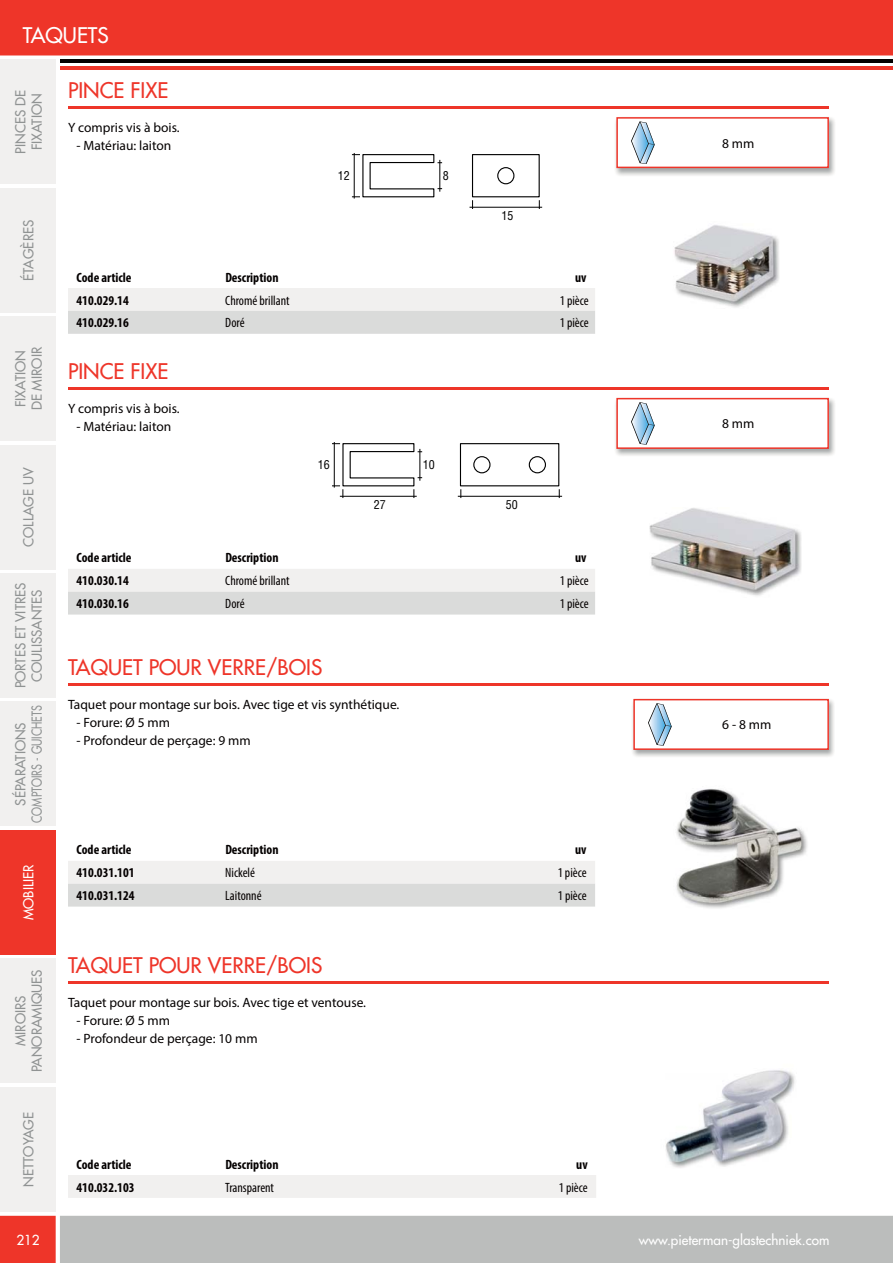
<style>
.page{position:relative;width:893px;height:1263px;background:#fff}
.page>*{position:absolute;margin:0;border:0;box-sizing:border-box;transform-origin:0 0}
.t1{font:500 21px "Futura Std";color:#ee3529}
.t2{font:500 21px "Futura Std";color:#fff}
.t3{font:13.5px "Myriad Pro";color:#040000}
.t4{font:700 condensed 13.5px "Myriad Pro";color:#040000}
.t5{font:500 13.5px/16.2px "Futura Std";color:#909393;text-align:center}
.t6{font:condensed 13.5px "Myriad Pro";color:#040000}
.t7{font:500 13.5px "Futura Std";color:#fff}
.t8{font:condensed 12px "Helvetica LT Std";color:#000}
</style>
<div class="page">
<div style="left:0;top:0;width:893px;height:56px;background:#ee3529"></div>
<div style="left:0;top:1216px;width:893px;height:47px;background:#bbbdbc"></div>
<div style="left:0;top:60px;width:56px;height:124px;background:#f1f0ef"></div>
<div style="left:0;top:188px;width:56px;height:124px;background:#f1f0ef"></div>
<div style="left:0;top:317px;width:56px;height:124px;background:#f1f0ef"></div>
<div style="left:0;top:445px;width:56px;height:124px;background:#f1f0ef"></div>
<div style="left:0;top:573px;width:56px;height:125px;background:#f1f0ef"></div>
<div style="left:0;top:702px;width:56px;height:124px;background:#f1f0ef"></div>
<div style="left:0;top:830px;width:56px;height:124px;background:#ee3529"></div>
<div style="left:0;top:959px;width:56px;height:124px;background:#f1f0ef"></div>
<div style="left:0;top:1087px;width:56px;height:124px;background:#f1f0ef"></div>
<hr style="left:60px;top:66px;width:833px;height:3px;background:#ee3529">
<hr style="left:60px;top:60px;width:833px;height:3px;background:#040000">
<img style="left:674px;top:225px;width:105px;height:83px">
<svg style="left:68px;top:288px;width:527px;height:46px"></svg>
<hr style="left:68px;top:107px;width:761px;height:2px;background:#ee3529">
<img style="left:615px;top:117px;width:220px;height:59px">
<div style="left:617px;top:118px;width:211px;height:49px;background:#fff"></div>
<div style="left:616px;top:117px;width:213px;height:51px;border:2px solid #ee3529"></div>
<svg style="left:631px;top:121px;width:24px;height:43px"></svg>
<svg style="left:352px;top:153px;width:188px;height:56px"></svg>
<hr style="left:469px;top:207px;width:73px;height:1px;background:#000">
<div style="left:497px;top:167px;width:17px;height:17px;border:1px solid #000;border-radius:50%"></div>
<img style="left:649px;top:508px;width:152px;height:88px">
<hr style="left:68px;top:387px;width:761px;height:2px;background:#ee3529">
<svg style="left:68px;top:569px;width:527px;height:46px"></svg>
<img style="left:615px;top:397px;width:220px;height:59px">
<div style="left:617px;top:399px;width:211px;height:49px;background:#fff"></div>
<div style="left:616px;top:398px;width:213px;height:51px;border:2px solid #ee3529"></div>
<svg style="left:631px;top:402px;width:24px;height:43px"></svg>
<hr style="left:334px;top:442px;width:1px;height:46px;background:#000">
<svg style="left:332px;top:443px;width:228px;height:55px"></svg>
<hr style="left:458px;top:496px;width:104px;height:1px;background:#000">
<div style="left:529px;top:456px;width:17px;height:17px;border:1px solid #000;border-radius:50%"></div>
<div style="left:473px;top:456px;width:17px;height:17px;border:1px solid #000;border-radius:50%"></div>
<hr style="left:68px;top:684px;width:761px;height:2px;background:#ee3529">
<hr style="left:68px;top:982px;width:761px;height:2px;background:#ee3529">
<img style="left:632px;top:698px;width:202px;height:59px">
<div style="left:634px;top:700px;width:194px;height:49px;background:#fff"></div>
<div style="left:633px;top:699px;width:196px;height:51px;border:2px solid #ee3529"></div>
<svg style="left:648px;top:703px;width:24px;height:43px"></svg>
<svg style="left:68px;top:861px;width:527px;height:46px"></svg>
<div style="left:68px;top:1175px;width:528px;height:23px;background:#f1f0ef"></div>
<img style="left:676px;top:789px;width:131px;height:119px">
<img style="left:665px;top:1070px;width:130px;height:98px">
<h1 class="t2" style="left:23px;top:23px;width:87px">TAQUETS</h1>
<p class="t5" style="left:13px;top:154px;width:65px;text-align:left;rotate:-90deg">PINCES DE<br>FIXATION</p>
<p class="t5" style="left:21px;top:281px;width:62px;rotate:-90deg">ÉTAGÈRES</p>
<p class="t5" style="left:13px;top:410px;width:65px;text-align:left;rotate:-90deg">FIXATION<br>DE MIROIR</p>
<p class="t5" style="left:21px;top:547px;width:81px;rotate:-90deg">COLLAGE UV</p>
<p class="t5" style="left:13px;top:688px;width:107px;rotate:-90deg">PORTES ET VITRES<br>COULISSANTES</p>
<p class="t5" style="left:13px;top:823px;width:119px;rotate:-90deg">SÉPARATIONS<br>COMPTOIRS - GUICHETS</p>
<p class="t7" style="left:21px;top:920px;width:57px;rotate:-90deg">MOBILIER</p>
<p class="t5" style="left:13px;top:1072px;width:104px;rotate:-90deg">MIROIRS<br>PANORAMIQUES</p>
<p class="t5" style="left:21px;top:1187px;width:76px;rotate:-90deg">NETTOYAGE</p>
<p class="t7" style="left:16px;top:1232px;width:25px">212</p>
<h1 class="t1" style="left:68px;top:79px;width:102px">PINCE FIXE</h1>
<p class="t3" style="left:68px;top:122px;width:113px">Y compris vis à bois.</p>
<p class="t3" style="left:77px;top:140px;width:96px">- Matériau: laiton</p>
<p class="t3" style="left:722px;top:138px;width:34px">8 mm</p>
<p class="t8" style="left:443px;top:169px;width:7px">8</p>
<p class="t8" style="left:501px;top:209px;width:13px">15</p>
<p class="t8" style="left:338px;top:169px;width:13px">12</p>
<p class="t4" style="left:77px;top:272px;width:57px">Code article</p>
<p class="t4" style="left:225px;top:272px;width:55px">Description</p>
<p class="t4" style="left:575px;top:272px;width:13px">uv</p>
<p class="t4" style="left:77px;top:295px;width:54px">410.029.14</p>
<p class="t6" style="left:225px;top:295px;width:66px">Chromé brillant</p>
<p class="t6" style="left:560px;top:295px;width:30px">1 pièce</p>
<p class="t4" style="left:77px;top:318px;width:54px">410.029.16</p>
<p class="t6" style="left:225px;top:318px;width:21px">Doré</p>
<p class="t6" style="left:560px;top:318px;width:30px">1 pièce</p>
<h1 class="t1" style="left:68px;top:360px;width:102px">PINCE FIXE</h1>
<p class="t3" style="left:68px;top:403px;width:113px">Y compris vis à bois.</p>
<p class="t3" style="left:77px;top:421px;width:96px">- Matériau: laiton</p>
<p class="t8" style="left:318px;top:458px;width:13px">16</p>
<p class="t8" style="left:423px;top:458px;width:13px">10</p>
<p class="t8" style="left:374px;top:498px;width:13px">27</p>
<p class="t8" style="left:506px;top:498px;width:13px">50</p>
<p class="t4" style="left:77px;top:553px;width:57px">Code article</p>
<p class="t4" style="left:225px;top:553px;width:55px">Description</p>
<p class="t4" style="left:575px;top:553px;width:13px">uv</p>
<p class="t4" style="left:77px;top:576px;width:54px">410.030.14</p>
<p class="t6" style="left:225px;top:576px;width:66px">Chromé brillant</p>
<p class="t6" style="left:560px;top:576px;width:30px">1 pièce</p>
<p class="t4" style="left:77px;top:599px;width:54px">410.030.16</p>
<p class="t6" style="left:225px;top:599px;width:21px">Doré</p>
<p class="t6" style="left:560px;top:599px;width:30px">1 pièce</p>
<h1 class="t1" style="left:68px;top:655px;width:256px">TAQUET POUR VERRE/BOIS</h1>
<p class="t3" style="left:68px;top:699px;width:333px">Taquet pour montage sur bois. Avec tige et vis synthétique.</p>
<p class="t3" style="left:77px;top:717px;width:95px">- Forure: Ø 5 mm</p>
<p class="t3" style="left:77px;top:735px;width:176px">- Profondeur de perçage: 9 mm</p>
<p class="t4" style="left:77px;top:845px;width:57px">Code article</p>
<p class="t4" style="left:225px;top:845px;width:55px">Description</p>
<p class="t4" style="left:575px;top:845px;width:13px">uv</p>
<p class="t4" style="left:77px;top:868px;width:60px">410.031.101</p>
<p class="t6" style="left:225px;top:868px;width:31px">Nickelé</p>
<p class="t6" style="left:558px;top:868px;width:30px">1 pièce</p>
<p class="t4" style="left:77px;top:891px;width:60px">410.031.124</p>
<p class="t6" style="left:225px;top:891px;width:38px">Laitonné</p>
<p class="t6" style="left:558px;top:891px;width:30px">1 pièce</p>
<h1 class="t1" style="left:68px;top:954px;width:256px">TAQUET POUR VERRE/BOIS</h1>
<p class="t3" style="left:68px;top:997px;width:299px">Taquet pour montage sur bois. Avec tige et ventouse.</p>
<p class="t3" style="left:77px;top:1015px;width:95px">- Forure: Ø 5 mm</p>
<p class="t3" style="left:77px;top:1033px;width:183px">- Profondeur de perçage: 10 mm</p>
<p class="t4" style="left:77px;top:1159px;width:57px">Code article</p>
<p class="t4" style="left:225px;top:1159px;width:55px">Description</p>
<p class="t4" style="left:576px;top:1159px;width:13px">uv</p>
<p class="t4" style="left:77px;top:1182px;width:60px">410.032.103</p>
<p class="t6" style="left:225px;top:1182px;width:50px">Transparent</p>
<p class="t6" style="left:559px;top:1182px;width:30px">1 pièce</p>
<p class="t3" style="left:722px;top:419px;width:34px">8 mm</p>
<p class="t3" style="left:722px;top:720px;width:51px">6 - 8 mm</p>
<p class="t7" style="left:639px;top:1232px;width:192px">www.pieterman-glastechniek.com</p>
</div>
